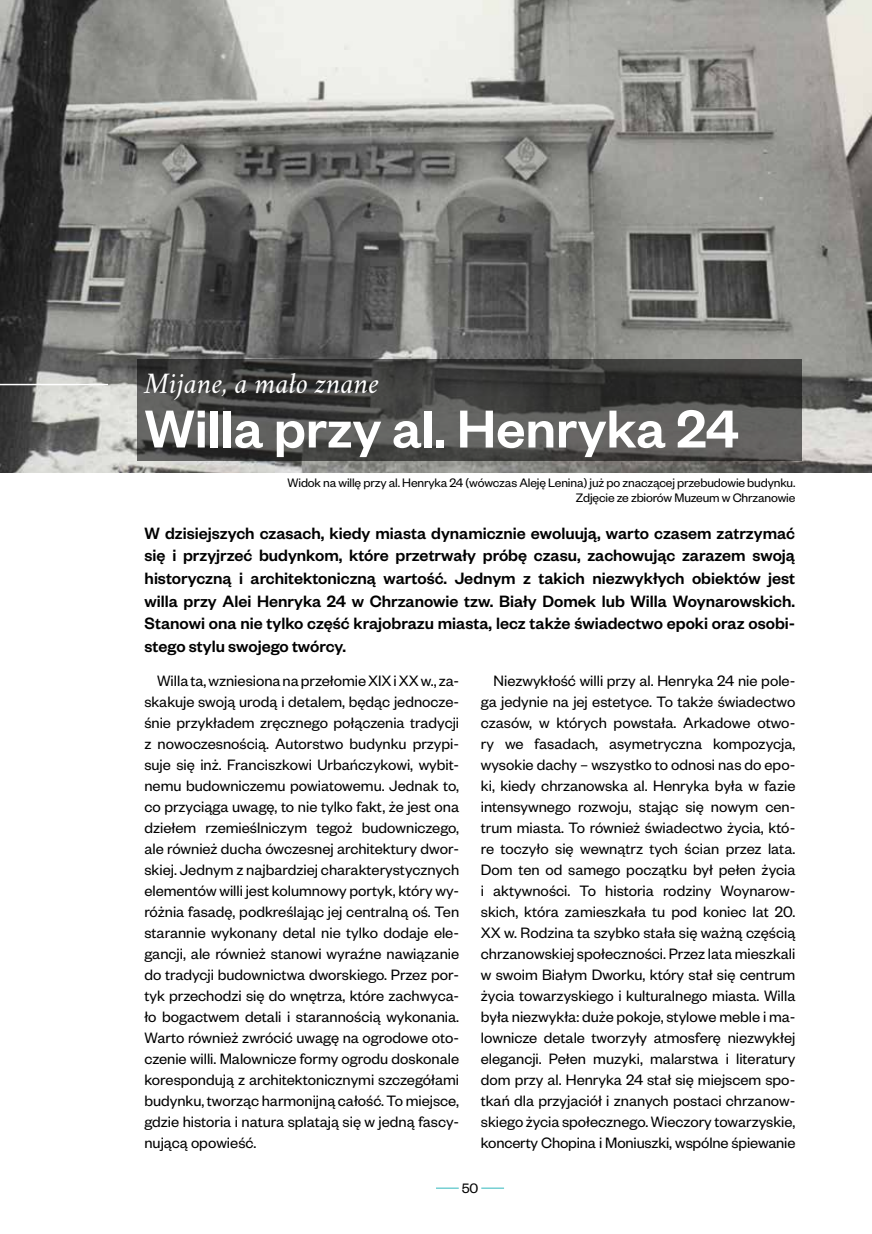
<style>
.page{position:relative;width:872px;height:1234px;background:#fff}
.page>*{position:absolute;margin:0;border:0;box-sizing:border-box;transform-origin:0 0}
.t1{font:500 58.5px "Founders Grotesk";color:#fff}
.t2{font:italic 30px "Crimson";color:#fff}
.t3{font:500 18px/22.5px "Founders Grotesk";color:#000;text-align:justify}
.t4{font:16.5px/21px "Founders Grotesk";letter-spacing:-.005em;color:#000;text-align:justify}
.t5{font:15px "Founders Grotesk";color:#000}
.t6{font:13.5px/15px "Founders Grotesk";letter-spacing:-.01em;color:#000;text-align:right}
</style>
<div class="page">
<svg style="left:436px;top:1187px;width:23px;height:1px"></svg>
<svg style="left:481px;top:1187px;width:23px;height:1px"></svg>
<img style="left:0;top:0;width:872px;height:472px">
<svg style="left:137px;top:359px;width:664px;height:101px;background:#484846"></svg>
<hr style="left:0;top:384px;width:108px;height:1px;background:#fff">
<h2 class="t2" style="left:145px;top:364px;width:236px">Mijane, a mało znane</h2>
<h1 class="t1" style="left:145px;top:392px;width:595px">Willa przy al. Henryka 24</h1>
<p class="t6" style="left:287px;top:474px;width:509px">Widok na willę przy al. Henryka 24 (wówczas Aleję Lenina) już po znaczącej przebudowie budynku.<br>Zdjęcie ze zbiorów Muzeum w Chrzanowie</p>
<p class="t3" style="left:145px;top:521px;width:652px">W dzisiejszych czasach, kiedy miasta dynamicznie ewoluują, warto czasem zatrzymać się i przyjrzeć budynkom, które przetrwały próbę czasu, zachowując zarazem swoją historyczną i architektoniczną wartość. Jednym z takich niezwykłych obiektów jest willa przy Alei Henryka 24 w Chrzanowie tzw. Biały Domek lub Willa Woynarowskich.<br>Stanowi ona nie tylko część krajobrazu miasta, lecz także świadectwo epoki oraz osobi&shy;stego stylu swojego twórcy.</p>
<p class="t4" style="left:144px;top:669px;width:316px;text-indent:13px">Willa ta, wzniesiona na przełomie XIX i XX w., za&shy;skakuje swoją urodą i detalem, będąc jednocze&shy;śnie przykładem zręcznego połączenia tradycji z nowoczesnością. Autorstwo budynku przypi&shy;suje się inż. Franciszkowi Urbańczykowi, wybit&shy;nemu budowniczemu powiatowemu. Jednak to, co przyciąga uwagę, to nie tylko fakt, że jest ona dziełem rzemieślniczym tegoż budowniczego, ale również ducha ówczesnej architektury dwor&shy;skiej. Jednym z najbardziej charakterystycznych elementów willi jest kolumnowy portyk, który wy&shy;różnia fasadę, podkreślając jej centralną oś. Ten starannie wykonany detal nie tylko dodaje ele&shy;gancji, ale również stanowi wyraźne nawiązanie do tradycji budownictwa dworskiego. Przez por&shy;tyk przechodzi się do wnętrza, które zachwyca&shy;ło bogactwem detali i starannością wykonania.<br>Warto również zwrócić uwagę na ogrodowe oto&shy;czenie willi. Malownicze formy ogrodu doskonale korespondują z architektonicznymi szczegółami budynku, tworząc harmonijną całość. To miejsce, gdzie historia i natura splatają się w jedną fascy&shy;nującą opowieść.</p>
<p class="t4" style="left:481px;top:669px;width:316px;text-indent:13px">Niezwykłość willi przy al. Henryka 24 nie pole&shy;ga jedynie na jej estetyce. To także świadectwo czasów, w których powstała. Arkadowe otwo&shy;ry we fasadach, asymetryczna kompozycja, wysokie dachy – wszystko to odnosi nas do epo&shy;ki, kiedy chrzanowska al. Henryka była w fazie intensywnego rozwoju, stając się nowym cen&shy;trum miasta. To również świadectwo życia, któ&shy;re toczyło się wewnątrz tych ścian przez lata.<br>Dom ten od samego początku był pełen życia i aktywności. To historia rodziny Woynarow&shy;skich, która zamieszkała tu pod koniec lat 20.<br>XX w. Rodzina ta szybko stała się ważną częścią chrzanowskiej społeczności. Przez lata mieszkali w swoim Białym Dworku, który stał się centrum życia towarzyskiego i kulturalnego miasta. Willa była niezwykła: duże pokoje, stylowe meble i ma&shy;lownicze detale tworzyły atmosferę niezwykłej elegancji. Pełen muzyki, malarstwa i literatury dom przy al. Henryka 24 stał się miejscem spo&shy;tkań dla przyjaciół i znanych postaci chrzanow&shy;skiego życia społecznego. Wieczory towarzyskie, koncerty Chopina i Moniuszki, wspólne śpiewanie</p>
<p class="t5" style="left:461px;top:1178px;width:18px">50</p>
</div>
